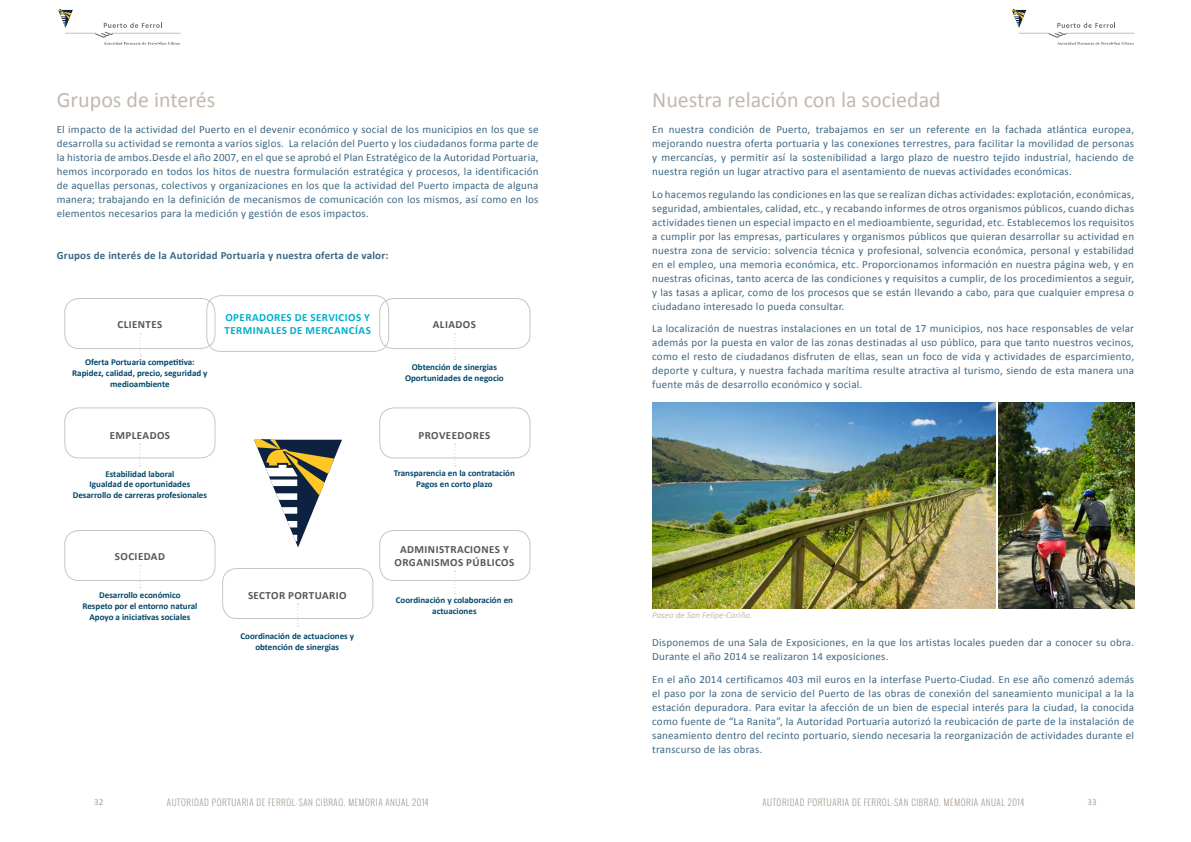
<style>
.page{position:relative;width:1191px;height:842px;background:#fff}
.page>*{position:absolute;margin:0;border:0;box-sizing:border-box;transform-origin:0 0}
.t1{font:22px "Calibri";color:#c4b8ae}
.t2{font:11px/14px "Calibri";letter-spacing:.02em;color:#3c6784;text-align:justify}
.t3{font:700 11px "Calibri";letter-spacing:.04em;color:#575756}
.t4{font:700 11px "Calibri";letter-spacing:.02em;color:#3c6784}
.t5{font:700 11px/13.2px "Calibri";letter-spacing:.04em;color:#00afcb}
.t6{font:700 9px/10.8px "Calibri";color:#00476a;text-align:center}
.t7{font:300 9px "Oswald";letter-spacing:.06em;color:#a99d93}
.t8{font:italic 9px "Calibri";color:#c4b8ae}
.t9{font:9px "Calibri";color:#a99d93}
</style>
<div class="page">
<svg style="left:1011px;top:10px;width:123px;height:35px"></svg>
<svg style="left:58px;top:10px;width:123px;height:35px"></svg>
<img style="left:998px;top:403px;width:136px;height:205px">
<img style="left:652px;top:403px;width:343px;height:205px">
<div style="left:206px;top:295px;width:183px;height:57px;border:1px solid #c6c6c6;border-radius:14px"></div>
<div style="left:71px;top:415px;width:138px;height:40px;border:1px solid #fff;border-radius:3px"></div>
<svg style="left:139px;top:444px;width:2px;height:22px"></svg>
<div style="left:386px;top:415px;width:138px;height:40px;border:1px solid #fff;border-radius:3px"></div>
<svg style="left:454px;top:444px;width:2px;height:22px"></svg>
<div style="left:386px;top:536px;width:138px;height:39px;border:1px solid #fff;border-radius:3px"></div>
<svg style="left:454px;top:571px;width:2px;height:23px"></svg>
<div style="left:71px;top:536px;width:138px;height:39px;border:1px solid #fff;border-radius:3px"></div>
<div style="left:229px;top:575px;width:138px;height:39px;border:1px solid #fff;border-radius:3px"></div>
<svg style="left:297px;top:604px;width:2px;height:23px"></svg>
<svg style="left:454px;top:333px;width:2px;height:27px"></svg>
<svg style="left:254px;top:439px;width:88px;height:108px"></svg>
<div style="left:64px;top:298px;width:151px;height:51px;border:1px solid #c6c6c6;border-radius:14px"></div>
<div style="left:379px;top:298px;width:151px;height:51px;border:1px solid #c6c6c6;border-radius:14px"></div>
<div style="left:64px;top:407px;width:151px;height:51px;border:1px solid #c6c6c6;border-radius:14px"></div>
<div style="left:379px;top:407px;width:151px;height:51px;border:1px solid #c6c6c6;border-radius:14px"></div>
<div style="left:64px;top:530px;width:151px;height:51px;border:1px solid #c6c6c6;border-radius:14px"></div>
<div style="left:222px;top:568px;width:151px;height:51px;border:1px solid #c6c6c6;border-radius:14px"></div>
<div style="left:379px;top:530px;width:151px;height:51px;border:1px solid #c6c6c6;border-radius:14px"></div>
<h1 class="t1" style="left:57px;top:86px;width:160px">Grupos de interés</h1>
<p class="t2" style="left:57px;top:122px;width:483px">El impacto de la actividad del Puerto en el devenir económico y social de los municipios en los que se desarrolla su actividad se remonta a varios siglos. La relación del Puerto y los ciudadanos forma parte de la historia de ambos.Desde el año 2007, en el que se aprobó el Plan Estratégico de la Autoridad Portuaria, hemos incorporado en todos los hitos de nuestra formulación estratégica y procesos, la identificación de aquellas personas, colectivos y organizaciones en los que la actividad del Puerto impacta de alguna manera; trabajando en la definición de mecanismos de comunicación con los mismos, así como en los elementos necesarios para la medición y gestión de esos impactos.</p>
<p class="t4" style="left:57px;top:249px;width:333px">Grupos de interés de la Autoridad Portuaria y nuestra oferta de valor:</p>
<p class="t3" style="left:117px;top:317px;width:38px">Clientes</p>
<p class="t6" style="left:72px;top:357px;width:137px">Oferta Portuaria competitiva:<br>Rapidez, calidad, precio, seguridad y medioambiente</p>
<p class="t5" style="left:224px;top:311px;width:147px">Operadores de servicios y terminales</p>
<p class="t5" style="left:290px;top:324px;width:46px">demercancías</p>
<p class="t3" style="left:110px;top:428px;width:8px">emplead</p>
<p class="t3" style="left:157px;top:428px;width:14px">os</p>
<p class="t6" style="left:73px;top:468px;width:136px">Estabilidad laboral<br>Igualdad de oportunidades<br>Desarrollo de carreras profesionales</p>
<p class="t3" style="left:115px;top:549px;width:31px">sociedad</p>
<p class="t6" style="left:82px;top:590px;width:116px">Desarrollo económico<br>Respeto por el entorno natural<br>Apoyo a iniciativas sociales</p>
<p class="t3" style="left:248px;top:588px;width:100px">sector portua rio</p>
<p class="t6" style="left:240px;top:630px;width:115px">Coordinación de actuaciones y obtención de sinergias</p>
<p class="t3" style="left:433px;top:317px;width:44px">aliados</p>
<p class="t6" style="left:405px;top:362px;width:100px">Obtención de sinergias<br>Oportunidades de negocio</p>
<p class="t3" style="left:418px;top:429px;width:28px">Proveed</p>
<p class="t3" style="left:465px;top:429px;width:18px">ores</p>
<p class="t6" style="left:394px;top:468px;width:123px">Transparencia en la contratación<br>Pagos en corto plazo</p>
<p class="t3" style="left:400px;top:542px;width:87px">Adm inistrac iones</p>
<p class="t3" style="left:503px;top:542px;width:7px">y</p>
<p class="t3" style="left:394px;top:555px;width:79px">organ ismos públ</p>
<p class="t3" style="left:492px;top:555px;width:23px">icos</p>
<p class="t6" style="left:396px;top:594px;width:119px">Coordinación y colaboración en actuaciones</p>
<h1 class="t1" style="left:652px;top:86px;width:290px">Nuestra relación con la sociedad</h1>
<p class="t2" style="left:652px;top:122px;width:483px">En nuestra condición de Puerto, trabajamos en ser un referente en la fachada atlántica europea, mejorando nuestra oferta portuaria y las conexiones terrestres, para facilitar la movilidad de personas y mercancías, y permitir así la sostenibilidad a largo plazo de nuestro tejido industrial, haciendo de nuestra región un lugar atractivo para el asentamiento de nuevas actividades económicas.</p>
<p class="t2" style="left:652px;top:187px;width:483px">Lo hacemos regulando las condiciones en las que se realizan dichas actividades: explotación, económicas, seguridad, ambientales, calidad, etc., y recabando informes de otros organismos públicos, cuando dichas actividades tienen un especial impacto en el medioambiente, seguridad, etc. Establecemos los requisitos a cumplir por las empresas, particulares y organismos públicos que quieran desarrollar su actividad en nuestra zona de servicio: solvencia técnica y profesional, solvencia económica, personal y estabilidad en el empleo, una memoria económica, etc. Proporcionamos información en nuestra página web, y en nuestras oficinas, tanto acerca de las condiciones y requisitos a cumplir, de los procedimientos a seguir, y las tasas a aplicar, como de los procesos que se están llevando a cabo, para que cualquier empresa o ciudadano interesado lo pueda consultar.</p>
<p class="t2" style="left:652px;top:321px;width:483px">La localización de nuestras instalaciones en un total de 17 municipios, nos hace responsables de velar además por la puesta en valor de las zonas destinadas al uso público, para que tanto nuestros vecinos, como el resto de ciudadanos disfruten de ellas, sean un foco de vida y actividades de esparcimiento, deporte y cultura, y nuestra fachada marítima resulte atractiva al turismo, siendo de esta manera una fuente más de desarrollo económico y social.</p>
<p class="t8" style="left:652px;top:609px;width:101px">Paseo de San Felipe-Cariño.</p>
<p class="t2" style="left:652px;top:636px;width:483px">Disponemos de una Sala de Exposiciones, en la que los artistas locales pueden dar a conocer su obra.<br>Durante el año 2014 se realizaron 14 exposiciones.</p>
<p class="t2" style="left:652px;top:672px;width:483px">En el año 2014 certificamos 403 mil euros en la interfase Puerto-Ciudad. En ese año comenzó además el paso por la zona de servicio del Puerto de las obras de conexión del saneamiento municipal a la la estación depuradora. Para evitar la afección de un bien de especial interés para la ciudad, la conocida como fuente de “La Ranita”, la Autoridad Portuaria autorizó la reubicación de parte de la instalación de saneamiento dentro del recinto portuario, siendo necesaria la reorganización de actividades durante el transcurso de las obras.</p>
<p class="t9" style="left:94px;top:796px;width:11px">32</p>
<p class="t7" style="left:167px;top:796px;width:194px">AUTORIDAD PORTUARIA DE FERROL-SAN CIBRAO. MEMORIA</p>
<p class="t7" style="left:385px;top:796px;width:45px">ANUAL 2014</p>
<p class="t7" style="left:762px;top:796px;width:194px">AUTORIDAD PORTUARIA DE FERROL-SAN CIBRAO. MEMORIA</p>
<p class="t7" style="left:981px;top:796px;width:45px">ANUAL 2014</p>
<p class="t9" style="left:1087px;top:796px;width:11px">33</p>
</div>
